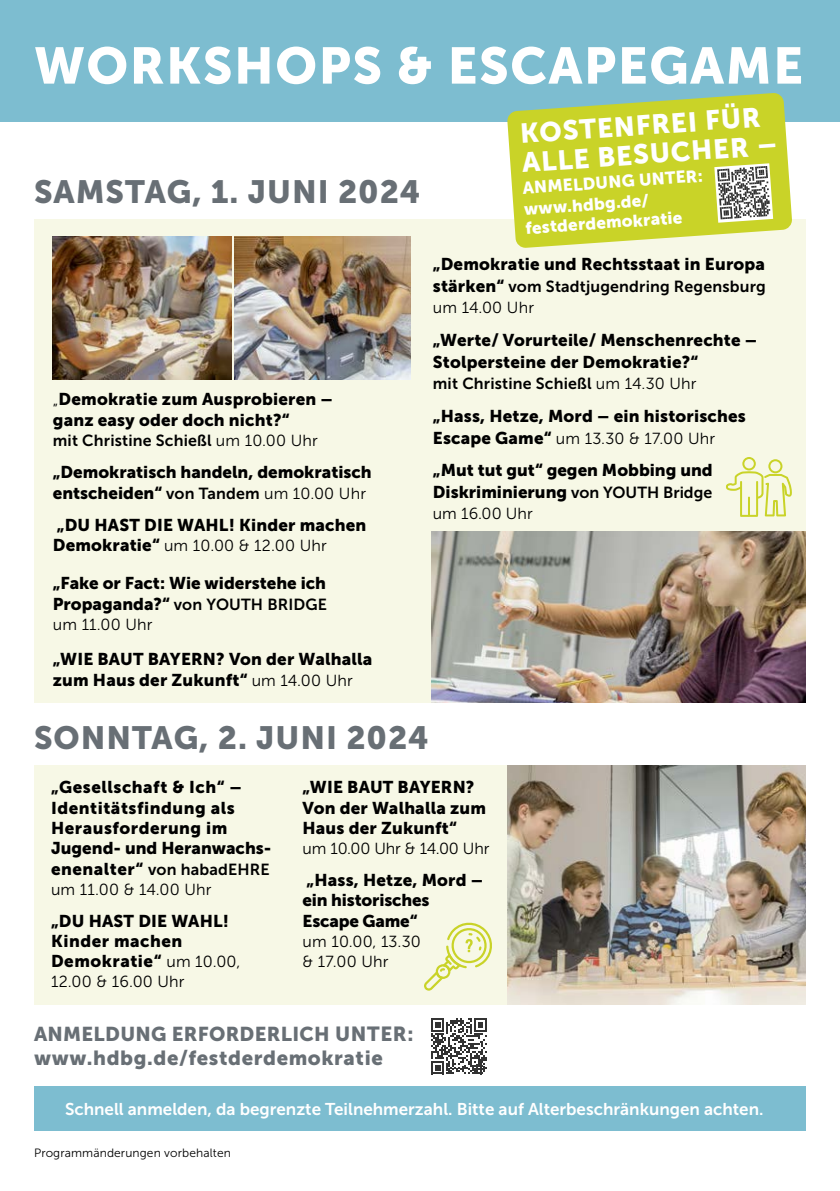
<style>
.page{position:relative;width:840px;height:1191px;background:#fff}
.page>*{position:absolute;margin:0;border:0;box-sizing:border-box;transform-origin:0 0}
.t1{font:51px "Museo Sans 900";letter-spacing:.03em;color:#fff}
.t2{font:32px "Museo Sans 900";letter-spacing:.03em;color:#686f75}
.t3{font:27.2px/28.8px "Museo Sans 900";color:#fff}
.t4{font:20.2px "Museo Sans 900";letter-spacing:.03em;color:#686f75}
.t5{font:20px "Museo Sans 900";letter-spacing:.015em;color:#686f75}
.t6{font:17px/20.6px "Museo Sans 900";letter-spacing:.01em;color:#000}
.t7{font:17px/20.4px "Museo Sans 900";letter-spacing:.03em;color:#000}
.t8{font:17px "Museo Sans 700";color:#fff}
.t9{font:17px/20.8px "Museo Sans 900";color:#fff}
.t10{font:17px/20.4px "Museo Sans 900";letter-spacing:-.01em;color:#000}
.t11{font:16px "Museo Sans 700";letter-spacing:.01em;color:#000}
.t12{font:16px/20px "Museo Sans 300";letter-spacing:.01em;color:#000}
.t13{font:16px "Museo Sans 300";letter-spacing:-.01em;color:#000}
.t14{font:12px "Museo Sans 300";letter-spacing:.01em;color:#000}
.s1{font-family:"Museo Sans 300";font-size:16px}
.s2{font-family:"Museo Sans 300"}
.s3{font-family:"Museo Sans 700";font-size:16px}
.s4{font-family:"Museo Sans 900";font-size:17px}
.s5{font-size:20.2px}
</style>
<div class="page">
<div style="left:0;top:0;width:839px;height:121px;background:#7dbdd0"></div>
<div style="left:34px;top:766px;width:771px;height:239px;background:#f7f8e6"></div>
<div style="left:34px;top:219px;width:771px;height:483px;background:#f7f8e6"></div>
<div style="left:34px;top:1086px;width:771px;height:44px;background:#7dbdd0"></div>
<img style="left:53px;top:237px;width:178px;height:142px">
<img style="left:431px;top:531px;width:374px;height:171px">
<svg style="left:506px;top:93px;width:285px;height:155px;background:#c7d444"></svg>
<svg style="left:714px;top:163px;width:58px;height:60px"></svg>
<svg style="left:431px;top:1018px;width:56px;height:56px"></svg>
<img style="left:507px;top:766px;width:298px;height:239px">
<img style="left:234px;top:237px;width:176px;height:142px">
<svg style="left:424px;top:922px;width:68px;height:68px"></svg>
<svg style="left:726px;top:457px;width:65px;height:60px"></svg>
<h1 class="t1" style="left:34px;top:37px;width:770px">WORKSHOPS &amp; ESCAPEGAME</h1>
<h2 class="t2" style="left:34px;top:174px;width:388px">SAMSTAG, 1. JUNI 2024</h2>
<p class="t6" style="left:53px;top:388px;width:281px"><span class="s1">„</span>Demokratie zum Ausprobieren – ganz easy oder doch nicht?“</p>
<p class="t11" style="left:53px;top:431px;width:266px">mit Christine Schießl <span class="s2">um 10.00 Uhr</span></p>
<p class="t6" style="left:53px;top:461px;width:320px">„Demokratisch handeln, demokratisch entscheiden“ <span class="s3">von Tandem</span> <span class="s1">um 10.00 Uhr</span></p>
<p class="t6" style="left:57px;top:514px;width:311px">„DU HAST DIE WAHL! Kinder machen</p>
<p class="t12" style="left:53px;top:536px;width:275px"><span class="s4">Demokratie“</span> um 10.00 &amp; 12.00 Uhr</p>
<p class="t6" style="left:53px;top:573px;width:274px">„Fake or Fact: Wie widerstehe ich</p>
<p class="t11" style="left:53px;top:595px;width:276px"><span class="s4">Propaganda?“</span> von YOUTH BRIDGE</p>
<p class="t12" style="left:53px;top:614px;width:101px">um 11.00 Uhr</p>
<p class="t6" style="left:53px;top:648px;width:321px">„WIE BAUT BAYERN? Von der Walhalla zum Haus der Zukunft“ <span class="s1">um 14.00 Uhr</span></p>
<h3 class="t3" style="left:519px;top:119px;width:257px;rotate:-4deg">KOSTENFREI FÜR<br>ALLE BESUCHER –</h3>
<p class="t9" style="left:521px;top:178px;width:182px;rotate:-4deg">ANMELDUNG UNTER: www.hdbg.de/</p>
<p class="t9" style="left:524px;top:218px;width:159px;rotate:-4deg">festderdemokratie</p>
<p class="t6" style="left:432px;top:254px;width:333px">„Demokratie und Rechtsstaat in Europa</p>
<p class="t11" style="left:432px;top:277px;width:334px"><span class="s4">stärken“</span> vom Stadtjugendring Regensburg</p>
<p class="t12" style="left:432px;top:298px;width:103px">um 14.00 Uhr</p>
<p class="t6" style="left:432px;top:329px;width:326px;line-height:21.6px">„Werte/ Vorurteile/ Menschenrechte –<br>Stolpersteine der Demokratie?“</p>
<p class="t11" style="left:432px;top:375px;width:265px">mit Christine Schießl <span class="s2">um 14.30 Uhr</span></p>
<p class="t6" style="left:432px;top:406px;width:314px">„Hass, Hetze, Mord – ein historisches</p>
<p class="t12" style="left:432px;top:428px;width:284px"><span class="s4">Escape Game“</span> um 13.30 &amp; 17.00 Uhr</p>
<p class="t6" style="left:432px;top:459px;width:281px;line-height:21.6px">„Mut tut gut“ gegen Mobbing und<br>Diskriminierung <span class="s3">von YOUTH Bridge</span></p>
<p class="t12" style="left:432px;top:504px;width:101px">um 16.00 Uhr</p>
<h2 class="t2" style="left:34px;top:719px;width:396px">SONNTAG, 2. JUNI 2024</h2>
<p class="t7" style="left:51px;top:777px;width:222px">„Gesellschaft &amp; Ich“ –<br>Identitätsfindung als<br>Herausforderung im<br>Jugend- und Heranwachs-</p>
<p class="t11" style="left:51px;top:860px;width:220px"><span class="s4">enenalter“</span> von habadEHRE</p>
<p class="t12" style="left:51px;top:879px;width:162px">um 11.00 &amp; 14.00 Uhr</p>
<p class="t7" style="left:51px;top:910px;width:191px">„DU HAST DIE WAHL!<br>Kinder machen<br>Demokratie“ <span class="s1">um 10.00,</span></p>
<p class="t12" style="left:51px;top:972px;width:135px">12.00 &amp; 16.00 Uhr</p>
<p class="t6" style="left:302px;top:777px;width:185px">„WIE BAUT BAYERN?<br>Von der Walhalla zum<br>Haus der Zukunft“</p>
<p class="t13" style="left:302px;top:840px;width:188px">um 10.00 Uhr &amp; 14.00 Uhr</p>
<p class="t10" style="left:302px;top:869px;width:182px">„Hass, Hetze, Mord – ein historisches<br>Escape Game“</p>
<p class="t12" style="left:302px;top:931px;width:120px">um 10.00, 13.30 &amp; 17.00 Uhr</p>
<p class="t5" style="left:34px;top:1022px;width:381px">ANMELDUNG ERFORDERLICH <span class="s5">UNTER:</span></p>
<p class="t4" style="left:34px;top:1046px;width:350px">www.hdbg.de/festderdemokratie</p>
<p class="t8" style="left:65px;top:1099px;width:699px">Schnell anmelden, da begrenzte Teilnehmerzahl. Bitte auf Alterbeschränkungen achten.</p>
<p class="t14" style="left:34px;top:1146px;width:198px">Programmänderungen vorbehalten</p>
</div>
